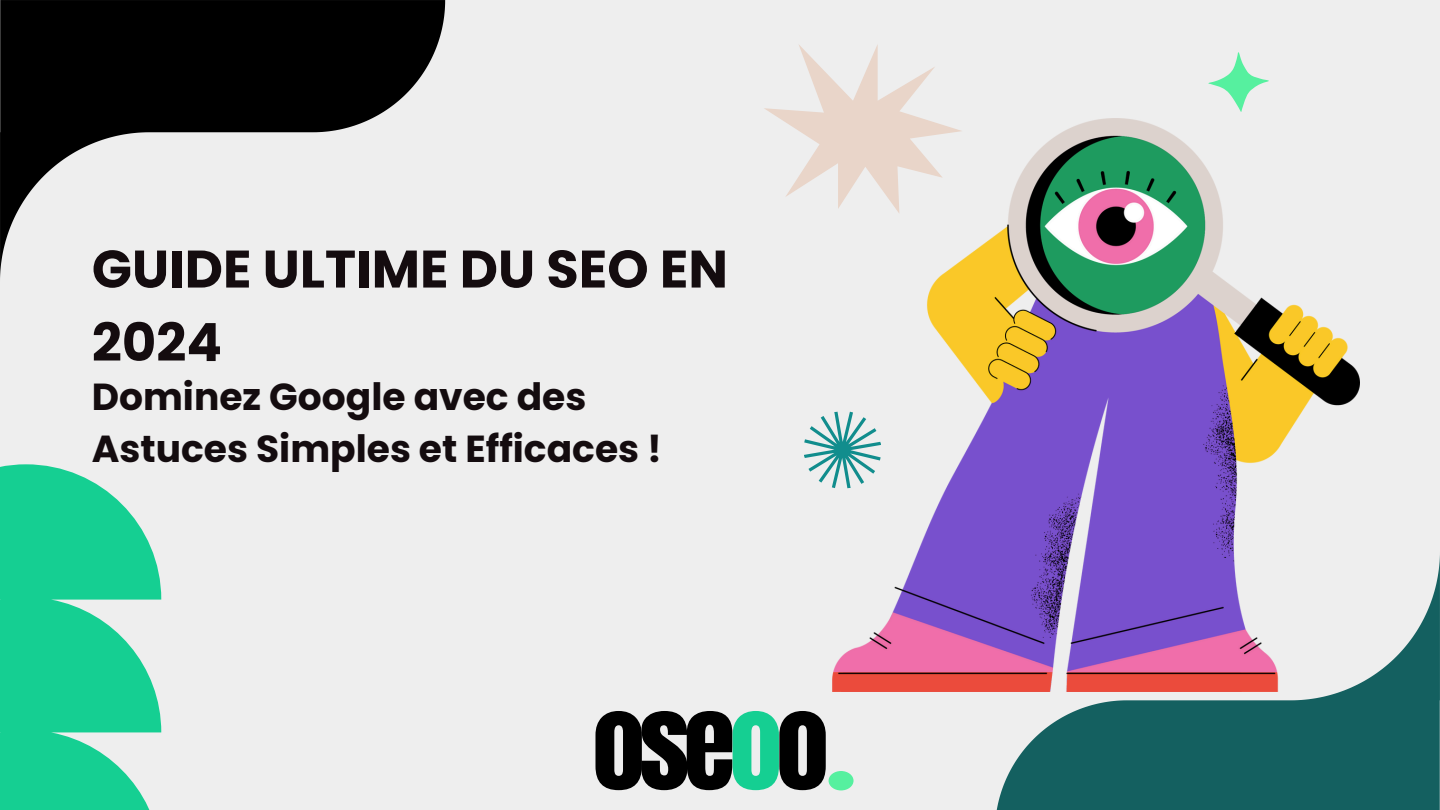
<style>
.page{position:relative;width:1440px;height:810px;background:#eee}
.page>*{position:absolute;margin:0;border:0;box-sizing:border-box;transform-origin:0 0}
.t1{font:105.9px "Anton";letter-spacing:-.055em;color:#000}
.t2{font:700 52.7px/73.5px "Poppins";color:#140c0f}
.t3{font:700 37.6px/52px "Poppins";color:#140c0f}
.s1{color:#15cf92}
</style>
<div class="page">
<svg style="left:996px;top:555px;width:444px;height:255px;fill:#146060"></svg>
<img style="left:833px;top:118px;width:526px;height:574px">
<svg style="left:0;top:0;width:445px;height:278px"></svg>
<svg style="left:0;top:464px;width:161px;height:346px;fill:#15cf92"></svg>
<svg style="left:1208px;top:52px;width:61px;height:60px"></svg>
<svg style="left:764px;top:45px;width:198px;height:168px"></svg>
<svg style="left:804px;top:405px;width:83px;height:90px"></svg>
<div style="left:829px;top:771px;width:25px;height:19px;background:#56f09f;border-radius:50%"></div>
<p class="t2" style="left:92px;top:232px;width:638px">GUIDE ULTIME DU SEO EN<br>2024</p>
<p class="t3" style="left:92px;top:370px;width:572px">Dominez Google avec des<br>Astuces Simples et Efficaces !</p>
<p class="t1" style="left:592px;top:669px;width:238px">OSE<span class="s1">O</span>O</p>
</div>
